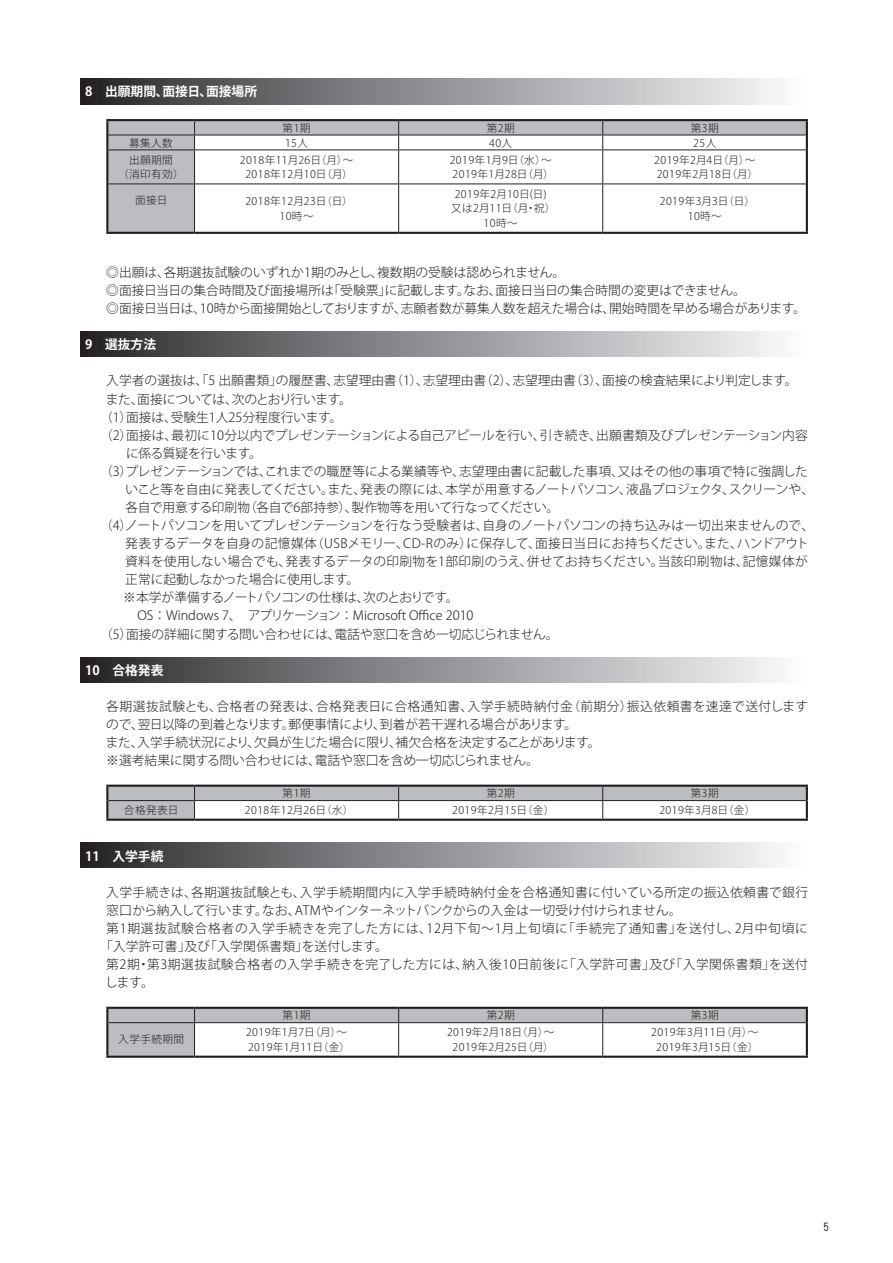
<style>
.page{position:relative;width:893px;height:1263px;background:#fff}
.page>*{position:absolute;margin:0;border:0;box-sizing:border-box;transform-origin:0 0}
.t1{font:300 12.75px/18.1px "Koz Go Pro";color:#231f20}
.t2{font:300 12.75px "Koz Go Pro";letter-spacing:-.025em;color:#231f20}
.t3{font:300 12.75px "Koz Go Pro";letter-spacing:.04em;color:#231f20}
.t4{font:300 12.75px "Koz Go Pro";letter-spacing:.055em;color:#231f20}
.t5{font:300 12.75px "Koz Go Pro";letter-spacing:.025em;color:#231f20}
.t6{font:300 12.75px "Koz Go Pro";letter-spacing:.03em;color:#231f20}
.t7{font:300 12.75px "Koz Go Pro";letter-spacing:-.02em;color:#231f20}
.t8{font:700 12.75px "Koz Go Pro";color:#fff}
.t9{font:300 12.75px "Koz Go Pro";letter-spacing:-.05em;color:#231f20}
.t10{font:300 12.75px "Koz Go Pro";letter-spacing:.02em;color:#231f20}
.t11{font:300 12.75px "Koz Go Pro";letter-spacing:-.04em;color:#231f20}
.t12{font:11.7px "Static";color:#231f20}
.t13{font:300 10.65px/14.9px "Koz Go Pro";letter-spacing:.04em;color:#231f20;text-align:center}
</style>
<div class="page">
<div style="left:81px;top:79px;width:744px;height:25px;background:linear-gradient(to right,#2a2a2d,#fff)"></div>
<div style="left:81px;top:331px;width:744px;height:26px;background:linear-gradient(to right,#2a2a2d,#fff)"></div>
<div style="left:81px;top:657px;width:744px;height:26px;background:linear-gradient(to right,#2a2a2d,#fff)"></div>
<div style="left:81px;top:842px;width:744px;height:25px;background:linear-gradient(to right,#2a2a2d,#fff)"></div>
<svg style="left:108px;top:121px;width:698px;height:111px"></svg>
<hr style="left:108px;top:135px;width:87px;height:1px;background:#231f20">
<hr style="left:195px;top:135px;width:204px;height:1px;background:#231f20">
<svg style="left:194px;top:121px;width:1px;height:28px"></svg>
<hr style="left:399px;top:135px;width:204px;height:1px;background:#231f20">
<svg style="left:398px;top:121px;width:1px;height:28px"></svg>
<hr style="left:603px;top:135px;width:203px;height:1px;background:#231f20">
<hr style="left:108px;top:149px;width:87px;height:1px;background:#231f20">
<hr style="left:195px;top:149px;width:204px;height:1px;background:#231f20">
<hr style="left:194px;top:150px;width:1px;height:33px;background:#231f20">
<hr style="left:399px;top:149px;width:204px;height:1px;background:#231f20">
<hr style="left:398px;top:150px;width:1px;height:33px;background:#231f20">
<hr style="left:603px;top:149px;width:203px;height:1px;background:#231f20">
<hr style="left:108px;top:183px;width:87px;height:1px;background:#231f20">
<hr style="left:195px;top:183px;width:204px;height:1px;background:#231f20">
<hr style="left:194px;top:184px;width:1px;height:48px;background:#231f20">
<hr style="left:399px;top:183px;width:204px;height:1px;background:#231f20">
<hr style="left:398px;top:184px;width:1px;height:48px;background:#231f20">
<hr style="left:603px;top:183px;width:203px;height:1px;background:#231f20">
<hr style="left:106px;top:119px;width:89px;height:2px;background:#231f20">
<hr style="left:195px;top:119px;width:204px;height:2px;background:#231f20">
<hr style="left:399px;top:119px;width:204px;height:2px;background:#231f20">
<hr style="left:603px;top:119px;width:205px;height:2px;background:#231f20">
<svg style="left:106px;top:121px;width:2px;height:29px"></svg>
<svg style="left:806px;top:121px;width:2px;height:29px"></svg>
<hr style="left:106px;top:150px;width:2px;height:34px;background:#231f20">
<hr style="left:806px;top:150px;width:2px;height:34px;background:#231f20">
<hr style="left:106px;top:184px;width:2px;height:48px;background:#231f20">
<hr style="left:806px;top:184px;width:2px;height:48px;background:#231f20">
<hr style="left:106px;top:232px;width:89px;height:2px;background:#231f20">
<hr style="left:195px;top:232px;width:204px;height:2px;background:#231f20">
<hr style="left:399px;top:232px;width:204px;height:2px;background:#231f20">
<hr style="left:603px;top:232px;width:205px;height:2px;background:#231f20">
<svg style="left:602px;top:121px;width:1px;height:28px"></svg>
<hr style="left:602px;top:150px;width:1px;height:33px;background:#231f20">
<hr style="left:602px;top:184px;width:1px;height:48px;background:#231f20">
<hr style="left:106px;top:1007px;width:89px;height:2px;background:#231f20">
<hr style="left:195px;top:1007px;width:204px;height:2px;background:#231f20">
<hr style="left:399px;top:1007px;width:204px;height:2px;background:#231f20">
<hr style="left:603px;top:1007px;width:205px;height:2px;background:#231f20">
<hr style="left:106px;top:1056px;width:89px;height:2px;background:#231f20">
<hr style="left:195px;top:1056px;width:204px;height:2px;background:#231f20">
<hr style="left:399px;top:1056px;width:204px;height:2px;background:#231f20">
<hr style="left:603px;top:1056px;width:205px;height:2px;background:#231f20">
<svg style="left:106px;top:1008px;width:702px;height:49px"></svg>
<hr style="left:602px;top:1023px;width:1px;height:33px;background:#231f20">
<hr style="left:106px;top:785px;width:89px;height:2px;background:#231f20">
<hr style="left:195px;top:785px;width:204px;height:2px;background:#231f20">
<hr style="left:399px;top:785px;width:204px;height:2px;background:#231f20">
<hr style="left:603px;top:785px;width:205px;height:2px;background:#231f20">
<hr style="left:106px;top:819px;width:89px;height:2px;background:#231f20">
<hr style="left:195px;top:819px;width:204px;height:2px;background:#231f20">
<hr style="left:399px;top:819px;width:204px;height:2px;background:#231f20">
<hr style="left:603px;top:819px;width:205px;height:2px;background:#231f20">
<svg style="left:106px;top:786px;width:702px;height:34px"></svg>
<p class="t8" style="left:85px;top:83px;width:174px">8　出願期間、面接日、面接場所</p>
<p class="t13" style="left:283px;top:120px;width:29px">第1期</p>
<p class="t13" style="left:487px;top:120px;width:29px">第2期</p>
<p class="t13" style="left:691px;top:120px;width:29px">第3期</p>
<p class="t13" style="left:129px;top:135px;width:45px">募集人数</p>
<p class="t13" style="left:285px;top:135px;width:25px">15人</p>
<p class="t13" style="left:489px;top:135px;width:25px">40人</p>
<p class="t13" style="left:693px;top:135px;width:25px">25人</p>
<p class="t13" style="left:118px;top:152px;width:67px">出願期間<br>（消印有効）</p>
<p class="t13" style="left:240px;top:152px;width:115px">2018年11月26日（月）〜<br>2018年12月10日（月）</p>
<p class="t13" style="left:450px;top:152px;width:106px;text-align:left">2019年1月9日（水）〜<br>2019年1月28日（月）</p>
<p class="t13" style="left:654px;top:152px;width:105px;text-align:left">2019年2月4日（月）〜<br>2019年2月18日（月）</p>
<p class="t13" style="left:135px;top:193px;width:34px">面接日</p>
<p class="t13" style="left:245px;top:194px;width:109px">2018年12月23日（日）<br>10時〜</p>
<p class="t13" style="left:451px;top:186px;width:106px">2019年2月10日(日)又は2月11日（月・祝）<br>10時〜</p>
<p class="t13" style="left:660px;top:194px;width:97px">2019年3月3日（日）<br>10時〜</p>
<p class="t1" style="left:106px;top:263px;width:701px">◎出願は、各期選抜試験のいずれか1期のみとし、複数期の受験は認められません。<br>◎面接日当日の集合時間及び面接場所は「受験票」に記載します。なお、面接日当日の集合時間の変更はできません。<br>◎面接日当日は、10時から面接開始としておりますが、志願者数が募集人数を超えた場合は、開始時間を早める場合があります。</p>
<p class="t8" style="left:85px;top:336px;width:73px">9　選抜方法</p>
<p class="t1" style="left:106px;top:372px;width:693px">入学者の選抜は、「5 出願書類」の履歴書、志望理由書（1）、志望理由書（2）、志望理由書（3）、面接の検査結果により判定します。</p>
<p class="t11" style="left:106px;top:390px;width:248px">また、面接については、次のとおり行います。</p>
<p class="t1" style="left:100px;top:408px;width:243px">（1）面接は、受験生1人25分程度行います。</p>
<p class="t1" style="left:100px;top:426px;width:709px">（2）面接は、最初に10分以内でプレゼンテーションによる自己アピールを行い、引き続き、出願書類及びプレゼンテーション内容</p>
<p class="t7" style="left:126px;top:445px;width:137px">に係る質疑を行います。</p>
<p class="t1" style="left:100px;top:462px;width:709px">（3）プレゼンテーションでは、これまでの職歴等による業績等や、志望理由書に記載した事項、又はその他の事項で特に強調した</p>
<p class="t2" style="left:125px;top:481px;width:690px">いこと等を自由に発表してください。また、発表の際には、本学が用意するノートパソコン、液晶プロジェクタ、スクリーンや、</p>
<p class="t7" style="left:125px;top:499px;width:435px">各自で用意する印刷物（各自で6部持参）、製作物等を用いて行なってください。</p>
<p class="t1" style="left:100px;top:516px;width:715px">（4）ノートパソコンを用いてプレゼンテーションを行なう受験者は、自身のノートパソコンの持ち込みは一切出来ませんので、</p>
<p class="t1" style="left:125px;top:534px;width:685px">発表するデータを自身の記憶媒体（USBメモリー、CD-Rのみ）に保存して、面接日当日にお持ちください。また、ハンドアウト</p>
<p class="t5" style="left:125px;top:553px;width:684px">資料を使用しない場合でも、発表するデータの印刷物を1部印刷のうえ、併せてお持ちください。当該印刷物は、記憶媒体が</p>
<p class="t1" style="left:125px;top:571px;width:235px">正常に起動しなかった場合に使用します。</p>
<p class="t9" style="left:123px;top:589px;width:337px">※本学が準備するノートパソコンの仕様は、次のとおりです。</p>
<p class="t1" style="left:125px;top:607px;width:350px">　OS：Windows 7、　アプリケーション：Microsoft Office 2010</p>
<p class="t1" style="left:100px;top:625px;width:460px">（5）面接の詳細に関する問い合わせには、電話や窓口を含め一切応じられません。</p>
<p class="t8" style="left:85px;top:662px;width:80px">10　合格発表</p>
<p class="t1" style="left:106px;top:697px;width:704px">各期選抜試験とも、合格者の発表は、合格発表日に合格通知書、入学手続時納付金（前期分）振込依頼書を速達で送付しますので、翌日以降の到着となります。郵便事情により、到着が若干遅れる場合があります。<br>また、入学手続状況により、欠員が生じた場合に限り、補欠合格を決定することがあります。<br>※選考結果に関する問い合わせには、電話や窓口を含め一切応じられません。</p>
<p class="t13" style="left:283px;top:786px;width:29px">第1期</p>
<p class="t13" style="left:487px;top:786px;width:29px">第2期</p>
<p class="t13" style="left:691px;top:786px;width:29px">第3期</p>
<p class="t13" style="left:124px;top:803px;width:56px">合格発表日</p>
<p class="t13" style="left:245px;top:803px;width:110px">2018年12月26日（水）</p>
<p class="t13" style="left:452px;top:803px;width:104px">2019年2月15日（金）</p>
<p class="t13" style="left:659px;top:803px;width:97px">2019年3月8日（金）</p>
<p class="t8" style="left:85px;top:848px;width:80px">11　入学手続</p>
<p class="t6" style="left:106px;top:884px;width:703px">入学手続きは、各期選抜試験とも、入学手続期間内に入学手続時納付金を合格通知書に付いている所定の振込依頼書で銀行</p>
<p class="t1" style="left:106px;top:901px;width:577px">窓口から納入して行います。なお、ATMやインターネットバンクからの入金は一切受け付けられません。</p>
<p class="t4" style="left:106px;top:920px;width:703px">第1期選抜試験合格者の入学手続きを完了した方には、12月下旬〜1月上旬頃に「手続完了通知書」を送付し、2月中旬頃に</p>
<p class="t10" style="left:100px;top:938px;width:289px">「入学許可書」及び「入学関係書類」を送付します。</p>
<p class="t3" style="left:106px;top:956px;width:703px">第2期・第3期選抜試験合格者の入学手続きを完了した方には、納入後10日前後に「入学許可書」及び「入学関係書類」を送付</p>
<p class="t1" style="left:105px;top:973px;width:50px">します。</p>
<p class="t13" style="left:283px;top:1008px;width:29px">第1期</p>
<p class="t13" style="left:487px;top:1008px;width:29px">第2期</p>
<p class="t13" style="left:691px;top:1008px;width:29px">第3期</p>
<p class="t13" style="left:118px;top:1031px;width:67px">入学手続期間</p>
<p class="t13" style="left:246px;top:1025px;width:106px;text-align:left">2019年1月7日（月）〜<br>2019年1月11日（金）</p>
<p class="t13" style="left:447px;top:1025px;width:109px">2019年2月18日（月）〜<br>2019年2月25日（月）</p>
<p class="t13" style="left:651px;top:1025px;width:109px">2019年3月11日（月）〜<br>2019年3月15日（金）</p>
<p class="t12" style="left:824px;top:1219px;width:7px">5</p>
</div>
